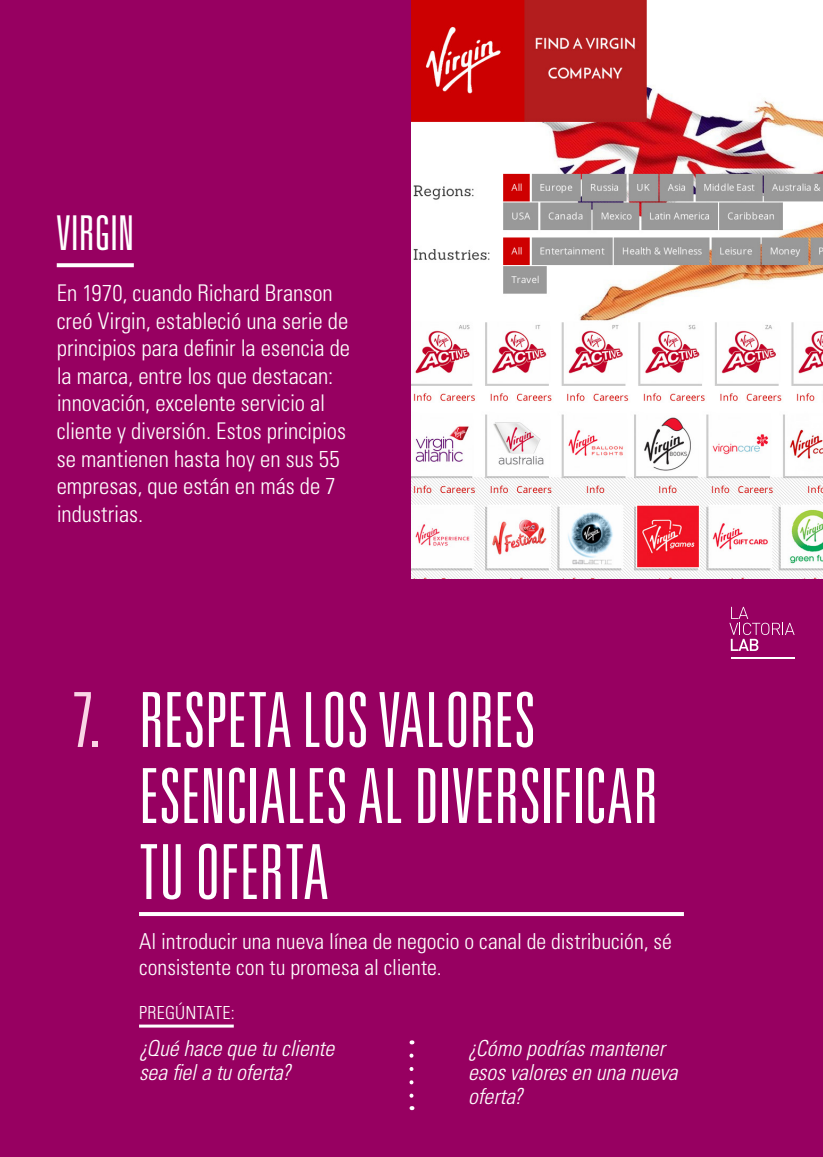
<style>
.page{position:relative;width:823px;height:1157px;background:#fff}
.page>*{position:absolute;margin:0;border:0;box-sizing:border-box;transform-origin:0 0}
.t1{font:300 ultra-condensed 76px/76px "Univers LT Std";color:#fff}
.t2{font:300 ultra-condensed 76px "Univers LT Std";color:#fad5e6}
.t3{font:300 ultra-condensed 48px "Univers LT Std";letter-spacing:-.005em;color:#fff}
.t4{font:300 condensed 23px/27.6px "Univers LT Std";color:#fff}
.t5{font:300 condensed 22px/26.4px "Univers LT Std";color:#fff}
.t6{font:italic 300 condensed 22px/24px "Univers LT Std";color:#fff}
.t7{font:300 condensed 18px "Univers LT Std";letter-spacing:.015em;color:#fff}
</style>
<div class="page">
<div style="left:0;top:578px;width:822px;height:579px;background:#970061"></div>
<svg style="left:409px;top:1055px;width:4px;height:55px"></svg>
<hr style="left:139px;top:912px;width:544px;height:4px;background:#fff">
<div style="left:0;top:0;width:822px;height:578px;background:#970061"></div>
<svg style="left:57px;top:263px;width:77px;height:4px"></svg>
<img style="left:411px;top:0;width:411px;height:578px">
<hr style="left:139px;top:1024px;width:95px;height:3px;background:#fff">
<svg style="left:729px;top:607px;width:65px;height:44px"></svg>
<hr style="left:730px;top:657px;width:64px;height:1px;background:#fff">
<h2 class="t3" style="left:57px;top:208px;width:79px">VIRGIN</h2>
<p class="t4" style="left:57px;top:279px;width:295px">En 1970, cuando Richard Branson creó Virgin, estableció una serie de principios para definir la esencia de la marca, entre los que destacan: innovación, excelente servicio al cliente y diversión. Estos principios se mantienen hasta hoy en sus 55 empresas, que están en más de 7 industrias.</p>
<h1 class="t2" style="left:72px;top:680px;width:30px">7.</h1>
<h1 class="t1" style="left:139px;top:682px;width:520px">RESPETA LOS VALORES<br>ESENCIALES AL DIVERSIFICAR<br>TU OFERTA</h1>
<p class="t5" style="left:139px;top:928px;width:534px">Al introducir una nueva línea de negocio o canal de distribución, sé consistente con tu promesa al cliente.</p>
<p class="t7" style="left:139px;top:1001px;width:97px">PREGÚNTATE:</p>
<p class="t6" style="left:139px;top:1036px;width:196px">¿Qué hace que tu cliente sea fiel a tu oferta?</p>
<p class="t6" style="left:468px;top:1036px;width:211px">¿Cómo podrías mantener esos valores en una nueva oferta?</p>
</div>
